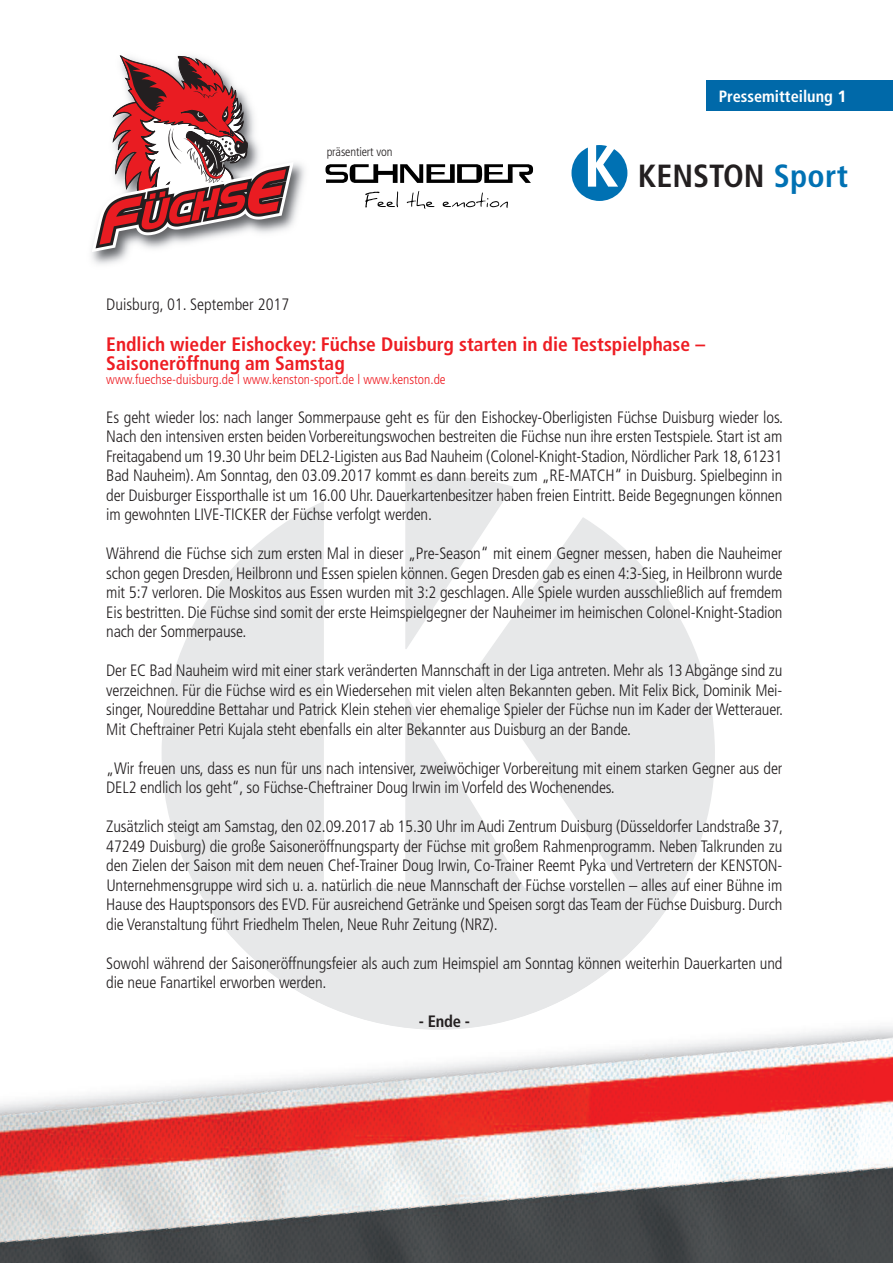
<style>
.page{position:relative;width:893px;height:1263px;background:#fff}
.page>*{position:absolute;margin:0;border:0;box-sizing:border-box;transform-origin:0 0}
.t1{font:700 condensed 32.1px "Frutiger";color:#231f20}
.t2{font:700 condensed 19.5px/19.5px "Frutiger";color:#ee1d23}
.t3{font:300 condensed 16.5px/19.5px "Frutiger";letter-spacing:-.01em;color:#231f20;text-align:justify}
.t4{font:700 condensed 16.5px "Frutiger";color:#231f20}
.t5{font:700 condensed 16.35px "Frutiger";color:#fff}
.t6{font:300 condensed 13.5px "Frutiger";color:#ee1d23}
.t7{font:300 condensed 12.45px "Frutiger";letter-spacing:-.01em;color:#231f20}
.s1{font-stretch:normal}
.s2{color:#0071b3}
</style>
<div class="page">
<svg style="left:405px;top:476px;width:108px;height:25px"></svg>
<svg style="left:162px;top:501px;width:553px;height:382px;fill:#e7e8e9"></svg>
<div style="left:706px;top:81px;width:187px;height:30px;background:#0069a9"></div>
<svg style="left:571px;top:145px;width:56px;height:56px"></svg>
<img style="left:91px;top:163px;width:214px;height:102px">
<svg style="left:92px;top:55px;width:202px;height:197px"></svg>
<img style="left:0;top:904px;width:893px;height:359px">
<img style="left:225px;top:929px;width:385px;height:101px">
<svg style="left:325px;top:164px;width:208px;height:19px"></svg>
<svg style="left:365px;top:191px;width:33px;height:16px"></svg>
<svg style="left:407px;top:191px;width:27px;height:18px"></svg>
<svg style="left:443px;top:192px;width:65px;height:16px"></svg>
<p class="t7" style="left:327px;top:147px;width:67px">präsentiert von</p>
<p class="t5" style="left:719px;top:89px;width:129px">Pressemitteilung <span class="s1">1</span></p>
<h1 class="t1" style="left:638px;top:163px;width:212px">KENSTON <span class="s2">Sport</span></h1>
<p class="t3" style="left:106px;top:296px;width:185px">Duisburg, 01. September 2017</p>
<p class="t2" style="left:106px;top:336px;width:600px">Endlich wieder Eishockey: Füchse Duisburg starten in die Testspielphase –<br>Saisoneröffnung am Samstag</p>
<p class="t6" style="left:106px;top:373px;width:341px">www.fuechse-duisburg.de l www.kenston-sport.de l www.kenston.de</p>
<p class="t3" style="left:106px;top:408px;width:678px">Es geht wieder los: nach langer Sommerpause geht es für den Eishockey-Oberligisten Füchse Duisburg wieder los.<br>Nach den intensiven ersten beiden Vorbereitungswochen bestreiten die Füchse nun ihre ersten Testspiele. Start ist am Freitagabend um 19.30 Uhr beim DEL2-Ligisten aus Bad Nauheim (Colonel-Knight-Stadion, Nördlicher Park 18, 61231<br>Bad Nauheim). Am Sonntag, den 03.09.2017 kommt es dann bereits zum „RE-MATCH“ in Duisburg. Spielbeginn in der Duisburger Eissporthalle ist um 16.00 Uhr. Dauerkartenbesitzer haben freien Eintritt. Beide Begegnungen können im gewohnten LIVE-TICKER der Füchse verfolgt werden.</p>
<p class="t3" style="left:106px;top:545px;width:678px">Während die Füchse sich zum ersten Mal in dieser „Pre-Season“ mit einem Gegner messen, haben die Nauheimer schon gegen Dresden, Heilbronn und Essen spielen können. Gegen Dresden gab es einen 4:3-Sieg, in Heilbronn wurde mit 5:7 verloren. Die Moskitos aus Essen wurden mit 3:2 geschlagen.Alle Spiele wurden ausschließlich auf fremdem Eis bestritten. Die Füchse sind somit der erste Heimspielgegner der Nauheimer im heimischen Colonel-Knight-Stadion nach der Sommerpause.</p>
<p class="t3" style="left:106px;top:662px;width:678px">Der EC Bad Nauheim wird mit einer stark veränderten Mannschaft in der Liga antreten. Mehr als 13 Abgänge sind zu verzeichnen. Für die Füchse wird es ein Wiedersehen mit vielen alten Bekannten geben. Mit Felix Bick, Dominik Mei&shy;singer, Noureddine Bettahar und Patrick Klein stehen vier ehemalige Spieler der Füchse nun im Kader der Wetterauer.<br>Mit Cheftrainer Petri Kujala steht ebenfalls ein alter Bekannter aus Duisburg an der Bande.</p>
<p class="t3" style="left:106px;top:759px;width:678px">„Wir freuen uns, dass es nun für uns nach intensiver, zweiwöchiger Vorbereitung mit einem starken Gegner aus der<br>DEL2 endlich los geht“, so Füchse-Cheftrainer Doug Irwin im Vorfeld des Wochenendes.</p>
<p class="t3" style="left:106px;top:818px;width:678px">Zusätzlich steigt am Samstag, den 02.09.2017 ab 15.30 Uhr im Audi Zentrum Duisburg (Düsseldorfer Landstraße 37, 47249 Duisburg) die große Saisoneröffnungsparty der Füchse mit großem Rahmenprogramm. Neben Talkrunden zu den Zielen der Saison mit dem neuen Chef-Trainer Doug Irwin, Co-Trainer Reemt Pyka und Vertretern der KENSTON-Unternehmensgruppe wird sich u. a. natürlich die neue Mannschaft der Füchse vorstellen – alles auf einer Bühne im Hause des Hauptsponsors des EVD. Für ausreichend Getränke und Speisen sorgt das Team der Füchse Duisburg. Durch die Veranstaltung führt Friedhelm Thelen, Neue Ruhr Zeitung (NRZ).</p>
<p class="t3" style="left:106px;top:954px;width:678px">Sowohl während der Saisoneröffnungsfeier als auch zum Heimspiel am Sonntag können weiterhin Dauerkarten und die neue Fanartikel erworben werden.</p>
<p class="t4" style="left:419px;top:1015px;width:53px">- Ende -</p>
</div>
